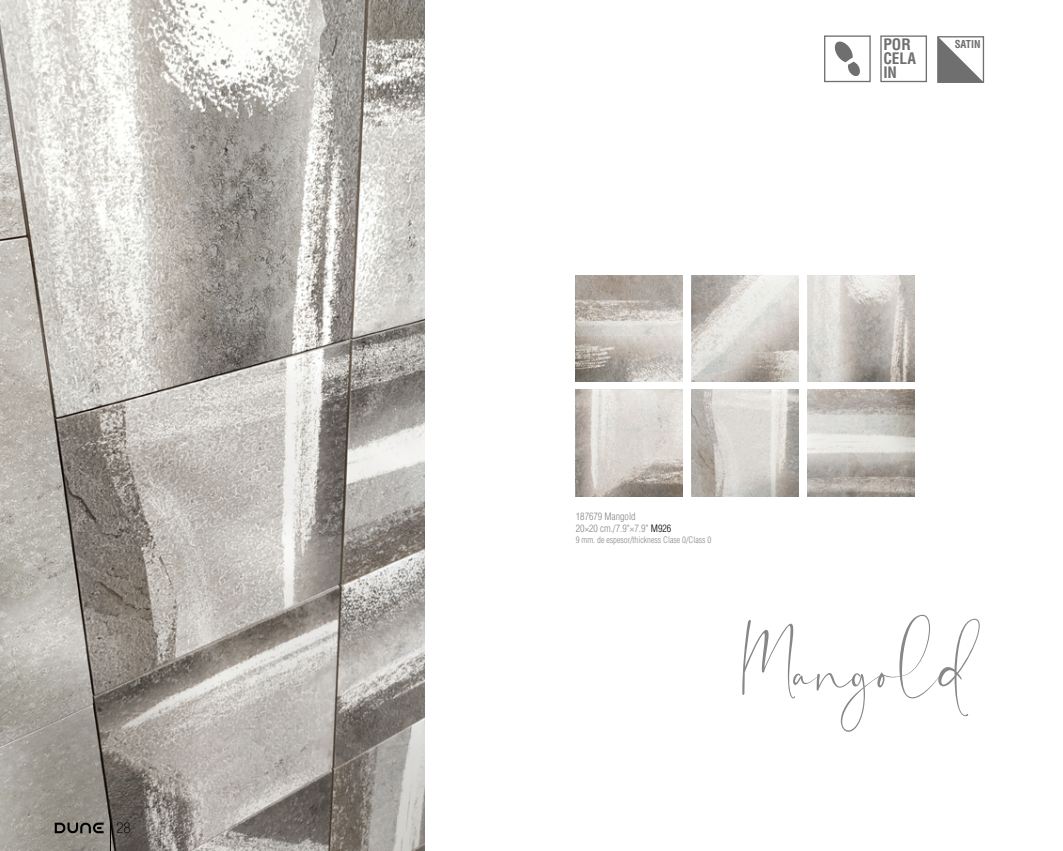
<style>
.page{position:relative;width:1063px;height:851px;background:#fff}
.page>*{position:absolute;margin:0;border:0;box-sizing:border-box;transform-origin:0 0}
.t1{font:105.5px "Undercut";color:#878787}
.t2{font:700 condensed 15.5px/13.9px "Helvetica LT Std";color:#706f6f}
.t3{font:100 condensed 15px "Helvetica Neue LT Std";color:#000}
.t4{font:700 condensed 10.62px "Helvetica LT Std";color:#706f6f}
.t5{font:300 condensed 10px/12px "Helvetica LT Std";color:#878787}
.t6{font:300 condensed 8.75px "Helvetica LT Std";color:#878787}
.s1{color:#000}
</style>
<div class="page">
<img style="left:0;top:0;width:425px;height:850px">
<svg style="left:55px;top:820px;width:49px;height:14px"></svg>
<svg style="left:110px;top:822px;width:1px;height:28px"></svg>
<img style="left:808px;top:390px;width:106px;height:106px">
<img style="left:576px;top:275px;width:106px;height:107px">
<img style="left:808px;top:275px;width:106px;height:107px">
<img style="left:692px;top:390px;width:106px;height:106px">
<img style="left:692px;top:275px;width:106px;height:107px">
<img style="left:576px;top:390px;width:106px;height:106px">
<div style="left:824px;top:35px;width:47px;height:47px;border:1px solid #706f6f"></div>
<svg style="left:834px;top:41px;width:26px;height:35px"></svg>
<div style="left:880px;top:35px;width:47px;height:47px;border:1px solid #706f6f"></div>
<svg style="left:937px;top:36px;width:47px;height:47px"></svg>
<h3 class="t3" style="left:116px;top:819px;width:16px">28</h3>
<h2 class="t2" style="left:883px;top:38px;width:34px">POR<br>CELA<br>IN</h2>
<p class="t4" style="left:955px;top:37px;width:28px">SATIN</p>
<p class="t5" style="left:576px;top:510px;width:97px">187679 Mangold<br>20×20 cm./7.9"×7.9" <span class="s1">M926</span></p>
<p class="t6" style="left:576px;top:534px;width:137px">9 mm. de espesor/thickness Clase 0/Class 0</p>
<h1 class="t1" style="left:742px;top:590px;width:229px">Mangold</h1>
</div>
